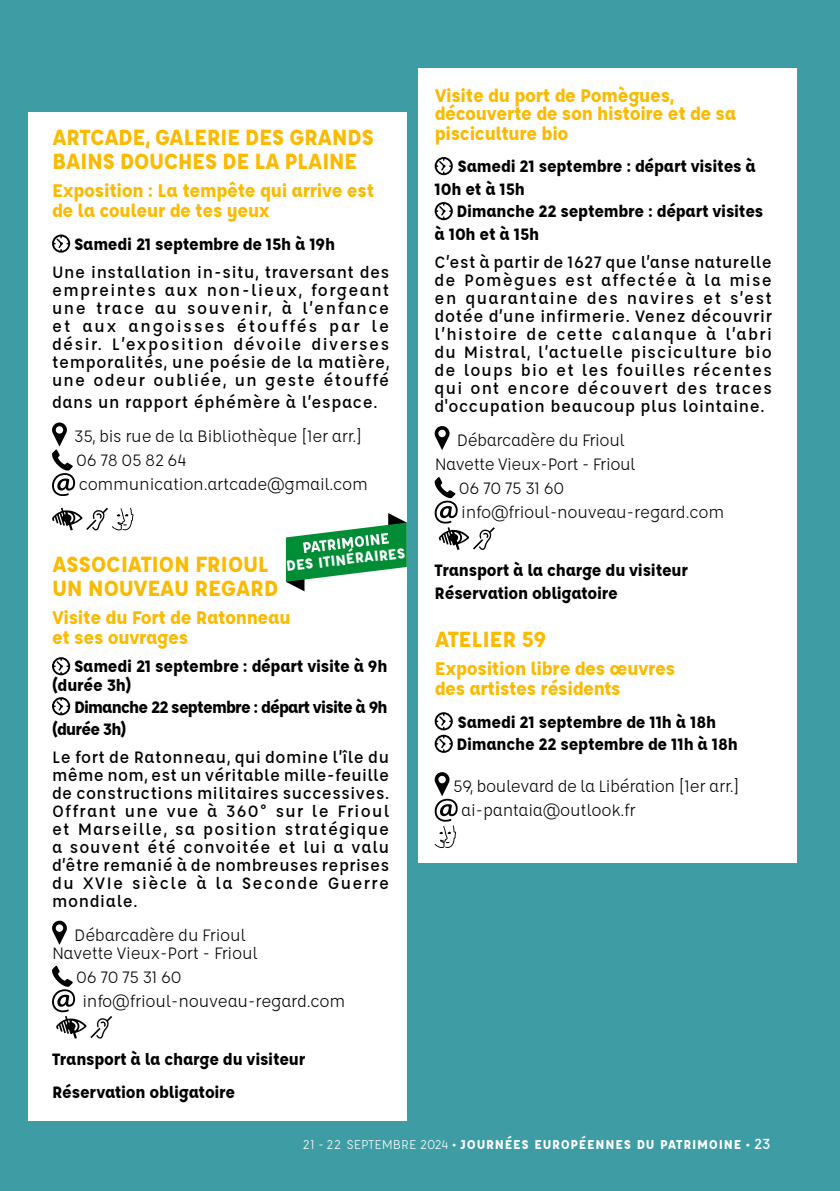
<style>
.page{position:relative;width:840px;height:1191px;background:#fff}
.page>*{position:absolute;margin:0;border:0;box-sizing:border-box;transform-origin:0 0}
.t1{font:700 24px/24px "Affogato";letter-spacing:-.025em;color:#fbba00}
.t2{font:700 20px/20px "Affogato";letter-spacing:-.015em;color:#fbba00}
.t3{font:500 18px/18px "Affogato";letter-spacing:.035em;color:#000;text-align:justify}
.t4{font:700 18px/22.4px "Affogato";letter-spacing:-.015em;color:#000}
.t5{font:18px/24px "Affogato";letter-spacing:-.015em;color:#000}
.t6{font:700 18px/22px "Affogato";letter-spacing:-.045em;color:#000}
.t7{font:700 16px "Affogato";color:#fff}
.t8{font:700 14px "Affogato";letter-spacing:.05em;color:#fff}
.s1{font-weight:400}
.s2{font-weight:500;font-size:16px}
</style>
<div class="page">
<div style="left:0;top:0;width:839px;height:1191px;background:#3e9da4"></div>
<div style="left:28px;top:112px;width:378px;height:1008px;background:#fff"></div>
<div style="left:418px;top:68px;width:378px;height:794px;background:#fff"></div>
<svg style="left:52px;top:234px;width:18px;height:19px"></svg>
<svg style="left:52px;top:422px;width:23px;height:74px"></svg>
<svg style="left:52px;top:507px;width:81px;height:24px"></svg>
<svg style="left:52px;top:657px;width:18px;height:18px"></svg>
<svg style="left:52px;top:697px;width:18px;height:18px"></svg>
<svg style="left:52px;top:920px;width:15px;height:24px"></svg>
<svg style="left:52px;top:965px;width:60px;height:73px"></svg>
<svg style="left:434px;top:157px;width:18px;height:18px"></svg>
<svg style="left:434px;top:202px;width:18px;height:18px"></svg>
<svg style="left:434px;top:426px;width:15px;height:24px"></svg>
<svg style="left:434px;top:477px;width:60px;height:73px"></svg>
<svg style="left:434px;top:712px;width:18px;height:41px"></svg>
<svg style="left:434px;top:772px;width:23px;height:76px"></svg>
<svg style="left:286px;top:513px;width:120px;height:78px"></svg>
<h1 class="t1" style="left:52px;top:125px;width:323px">ARTCADE, GALERIE DES GRANDS<br>BAINS DOUCHES DE LA PLAINE</h1>
<p class="t2" style="left:52px;top:180px;width:323px">Exposition : La tempête qui arrive est de la couleur de tes yeux</p>
<p class="t4" style="left:74px;top:232px;width:262px">Samedi 21 septembre de 15h à 19h</p>
<p class="t3" style="left:52px;top:263px;width:338px">Une installation in-situ, traversant des empreintes aux non-lieux, forgeant une trace au souvenir, à l’enfance et aux angoisses étouffés par le désir. L’exposition dévoile diverses temporalités, une poésie de la matière, une odeur oubliée, un geste étouffé</p>
<p class="t3" style="left:52px;top:393px;width:327px">dans un rapport éphémère à l’espace.</p>
<p class="t5" style="left:74px;top:424px;width:295px">35, bis rue de la Bibliothèque [1er arr.]<br>06 78 05 82 64 communication.artcade@gmail.com</p>
<p class="t7" style="left:285px;top:556px;width:121px;rotate:-7deg">DES ITINÉRAIRES</p>
<h1 class="t1" style="left:52px;top:552px;width:228px">ASSOCIATION FRIOUL<br>UN NOUVEAU REGARD</h1>
<p class="t2" style="left:52px;top:607px;width:240px">Visite du Fort de Ratonneau et ses ouvrages</p>
<p class="t4" style="left:52px;top:657px;width:337px;line-height:18px;text-indent:22px">Samedi 21 septembre : départ visite à 9h (durée 3h)</p>
<p class="t6" style="left:52px;top:695px;width:337px;text-indent:22px">Dimanche 22 septembre : départ visite à 9h (durée 3h)</p>
<p class="t3" style="left:52px;top:747px;width:338px">Le fort de Ratonneau, qui domine l’île du même nom, est un véritable mille-feuille de constructions militaires successives.<br>Offrant une vue à 360° sur le Frioul et Marseille, sa position stratégique a souvent été convoitée et lui a valu d’être remanié à de nombreuses reprises du XVIe siècle à la Seconde Guerre mondiale.</p>
<p class="t5" style="left:52px;top:925px;width:207px;line-height:18px;text-align:center">Débarcadère du Frioul<br>Navette Vieux-Port - Frioul</p>
<p class="t5" style="left:82px;top:964px;width:264px;text-indent:-6px">06 70 75 31 60 info@frioul-nouveau-regard.com</p>
<p class="t4" style="left:52px;top:1042px;width:255px;line-height:32.6px">Transport à la charge du visiteur<br>Réservation obligatoire</p>
<p class="t2" style="left:434px;top:86px;width:303px;line-height:18px">Visite du port de Pomègues, découverte de son histoire et de sa</p>
<p class="t2" style="left:434px;top:123px;width:135px">pisciculture bio</p>
<p class="t4" style="left:434px;top:155px;width:322px;text-indent:23px">Samedi 21 septembre : départ visites à<br>10h et à 15h</p>
<p class="t4" style="left:434px;top:200px;width:330px;text-indent:22px">Dimanche 22 septembre : départ visites à 10h et à 15h</p>
<p class="t3" style="left:434px;top:253px;width:338px">C’est à partir de 1627 que l’anse naturelle de Pomègues est affectée à la mise en quarantaine des navires et s’est dotée d’une infirmerie. Venez découvrir l’histoire de cette calanque à l’abri du Mistral, l’actuelle pisciculture bio de loups bio et les fouilles récentes qui ont encore découvert des traces d'occupation beaucoup plus lointaine.</p>
<p class="t5" style="left:456px;top:428px;width:169px">Débarcadère du Frioul</p>
<p class="t5" style="left:434px;top:452px;width:202px">Navette Vieux-Port - Frioul</p>
<p class="t5" style="left:458px;top:476px;width:107px">06 70 75 31 60</p>
<p class="t5" style="left:461px;top:500px;width:264px">info@frioul-nouveau-regard.com</p>
<p class="t4" style="left:434px;top:559px;width:255px">Transport à la charge du visiteur<br>Réservation obligatoire</p>
<h1 class="t1" style="left:434px;top:627px;width:113px">ATELIER 59</h1>
<p class="t2" style="left:434px;top:658px;width:242px">Exposition libre des œuvres des artistes résidents</p>
<p class="t4" style="left:456px;top:710px;width:282px">Samedi 21 septembre de 11h à 18h<br>Dimanche 22 septembre de 11h à 18h</p>
<p class="t5" style="left:461px;top:774px;width:280px;text-indent:-8px">59, boulevard de la Libération [1er arr.] ai-pantaia@outlook.fr</p>
<p class="t8" style="left:303px;top:1135px;width:468px"><span class="s1">21 - 22 SEPTEMBRE 2024</span> • JOURNÉES EUROPÉENNES DU PATRIMOINE • <span class="s2">23</span></p>
</div>
